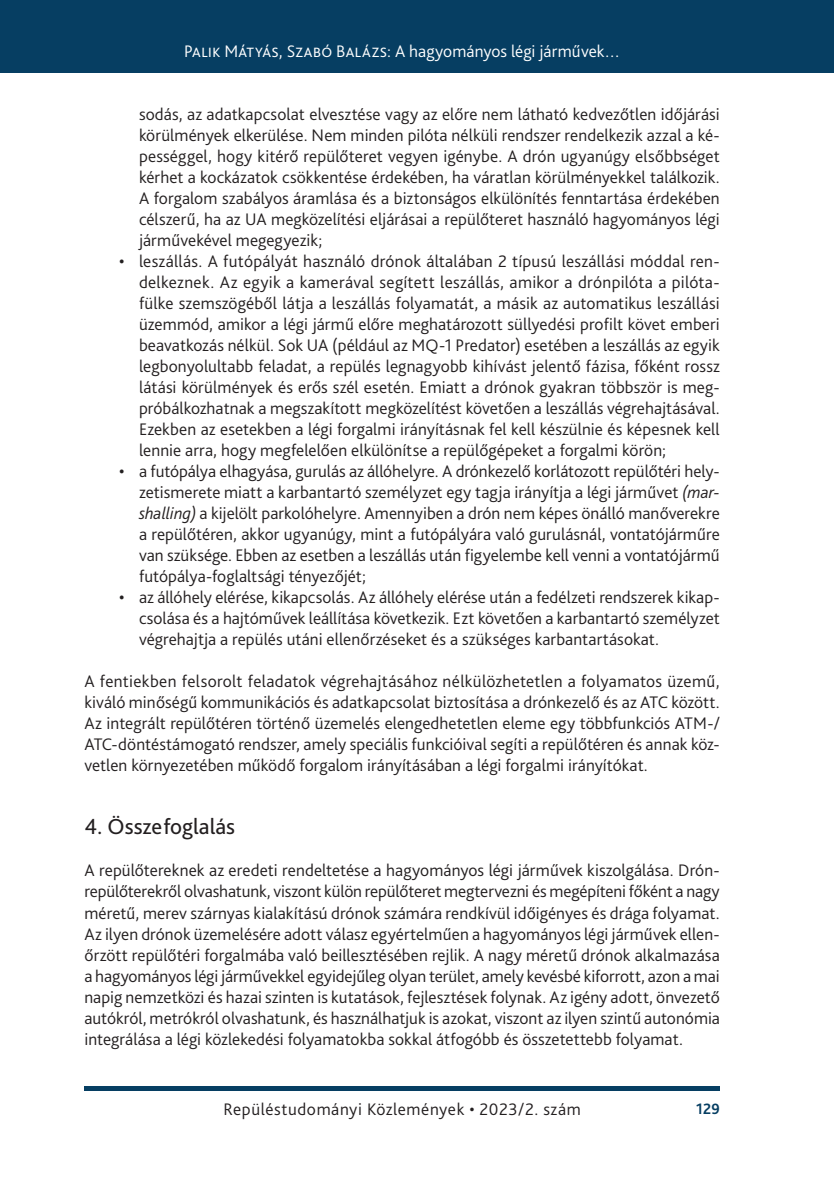
<style>
.page{position:relative;width:834px;height:1181px;background:#fff}
.page>*{position:absolute;margin:0;border:0;box-sizing:border-box;transform-origin:0 0}
._1_1__Head_bold_13{font:22.75px "Bliss Pro";color:#231f20}
._2__Body_1st_paragraph{font:300 17.5px/21px "Bliss Pro";letter-spacing:.005em;color:#231f20;text-align:justify}
._2__Body_1st_paragraph___1_sor_elötte{font:300 17.5px/21px "Bliss Pro";letter-spacing:.005em;color:#231f20;text-align:justify}
.t1{font:300 17.5px "Bliss Pro";letter-spacing:.015em;color:#fff}
._2__Body_1st_paragraph-2{font:300 17.5px "Bliss Pro";letter-spacing:.03em;color:#231f20}
.t2{font:700 15.75px "Bliss Pro";color:#063e62;scale:.95 1}
.s1{font-weight:400}
.s2{font-style:italic}
</style>
<div class="page">
<div style="left:0;top:0;width:833px;height:73px;background:#063e62"></div>
<div style="left:84px;top:1086px;width:635px;height:5px;background:#063e62"></div>
<p class="t1" style="left:184px;top:41px;width:437px">Palik Mátyás, Szabó Balázs: A hagyományos légi járművek…</p>
<p class="_2__Body_1st_paragraph" style="left:139px;top:103px;width:582px">sodás, az adatkapcsolat elvesztése vagy az előre nem látható kedvezőtlen időjárási körülmények elkerülése. Nem minden pilóta nélküli rendszer rendelkezik azzal a ké&shy;pességgel, hogy kitérő repülőteret vegyen igénybe. A drón ugyanúgy elsőbbséget kérhet a kockázatok csökkentése érdekében, ha váratlan körülményekkel találkozik.<br>A forgalom szabályos áramlása és a biztonságos elkülönítés fenntartása érdekében célszerű, ha az UA megközelítési eljárásai a repülőteret használó hagyományos légi járművekével megegyezik;</p>
<p class="_2__Body_1st_paragraph" style="left:139px;top:250px;width:582px;text-indent:-20px"><span class="s1">•</span> leszállás. A futópályát használó drónok általában 2 típusú leszállási móddal ren&shy;delkeznek. Az egyik a kamerával segített leszállás, amikor a drónpilóta a pilóta&shy;fülke szemszögéből látja a leszállás folyamatát, a másik az automatikus leszállási üzemmód, amikor a légi jármű előre meghatározott süllyedési profilt követ emberi beavatkozás nélkül. Sok UA (például az MQ-1 Predator) esetében a leszállás az egyik legbonyolultabb feladat, a repülés legnagyobb kihívást jelentő fázisa, főként rossz látási körülmények és erős szél esetén. Emiatt a drónok gyakran többször is meg&shy;próbálkozhatnak a megszakított megközelítést követően a leszállás végrehajtásával.<br>Ezekben az esetekben a légi forgalmi irányításnak fel kell készülnie és képesnek kell lennie arra, hogy megfelelően elkülönítse a repülőgépeket a forgalmi körön;</p>
<p class="_2__Body_1st_paragraph" style="left:139px;top:460px;width:582px;text-indent:-20px"><span class="s1">•</span> a futópálya elhagyása, gurulás az állóhelyre. A drónkezelő korlátozott repülőtéri hely&shy;zetismerete miatt a karbantartó személyzet egy tagja irányítja a légi járművet <span class="s2">(mar&shy;shalling)</span> a kijelölt parkolóhelyre. Amennyiben a drón nem képes önálló manőverekre a repülőtéren, akkor ugyanúgy, mint a futópályára való gurulásnál, vontatójárműre van szüksége. Ebben az esetben a leszállás után figyelembe kell venni a vontatójármű futópálya-foglaltsági tényezőjét;</p>
<p class="_2__Body_1st_paragraph" style="left:139px;top:586px;width:582px;text-indent:-20px"><span class="s1">•</span> az állóhely elérése, kikapcsolás. Az állóhely elérése után a fedélzeti rendszerek kikap&shy;csolása és a hajtóművek leállítása következik. Ezt követően a karbantartó személyzet végrehajtja a repülés utáni ellenőrzéseket és a szükséges karbantartásokat.</p>
<p class="_2__Body_1st_paragraph___1_sor_elötte" style="left:84px;top:670px;width:637px">A fentiekben felsorolt feladatok végrehajtásához nélkülözhetetlen a folyamatos üzemű, kiváló minőségű kommunikációs és adatkapcsolat biztosítása a drónkezelő és az ATC között.<br>Az integrált repülőtéren történő üzemelés elengedhetetlen eleme egy többfunkciós ATM-/ ATC-döntéstámogató rendszer, amely speciális funkcióival segíti a repülőtéren és annak köz&shy;vetlen környezetében működő forgalom irányításában a légi forgalmi irányítókat.</p>
<p class="_1_1__Head_bold_13" style="left:84px;top:813px;width:152px">4. Összefoglalás</p>
<p class="_2__Body_1st_paragraph" style="left:84px;top:859px;width:637px">A repülőtereknek az eredeti rendeltetése a hagyományos légi járművek kiszolgálása. Drón&shy;repülőterekről olvashatunk, viszont külön repülőteret megtervezni és megépíteni főként a nagy méretű, merev szárnyas kialakítású drónok számára rendkívül időigényes és drága folyamat.<br>Az ilyen drónok üzemelésére adott válasz egyértelműen a hagyományos légi járművek ellen&shy;őrzött repülőtéri forgalmába való beillesztésében rejlik. A nagy méretű drónok alkalmazása a hagyományos légi járművekkel egyidejűleg olyan terület, amely kevésbé kiforrott, azon a mai napig nemzetközi és hazai szinten is kutatások, fejlesztések folynak. Az igény adott, önvezető autókról, metrókról olvashatunk, és használhatjuk is azokat, viszont az ilyen szintű autonómia integrálása a légi közlekedési folyamatokba sokkal átfogóbb és összetettebb folyamat.</p>
<p class="_2__Body_1st_paragraph-2" style="left:223px;top:1098px;width:359px">Repüléstudományi Közlemények • 2023/2. szám</p>
<p class="t2" style="left:696px;top:1099px;width:26px">129</p>
</div>
